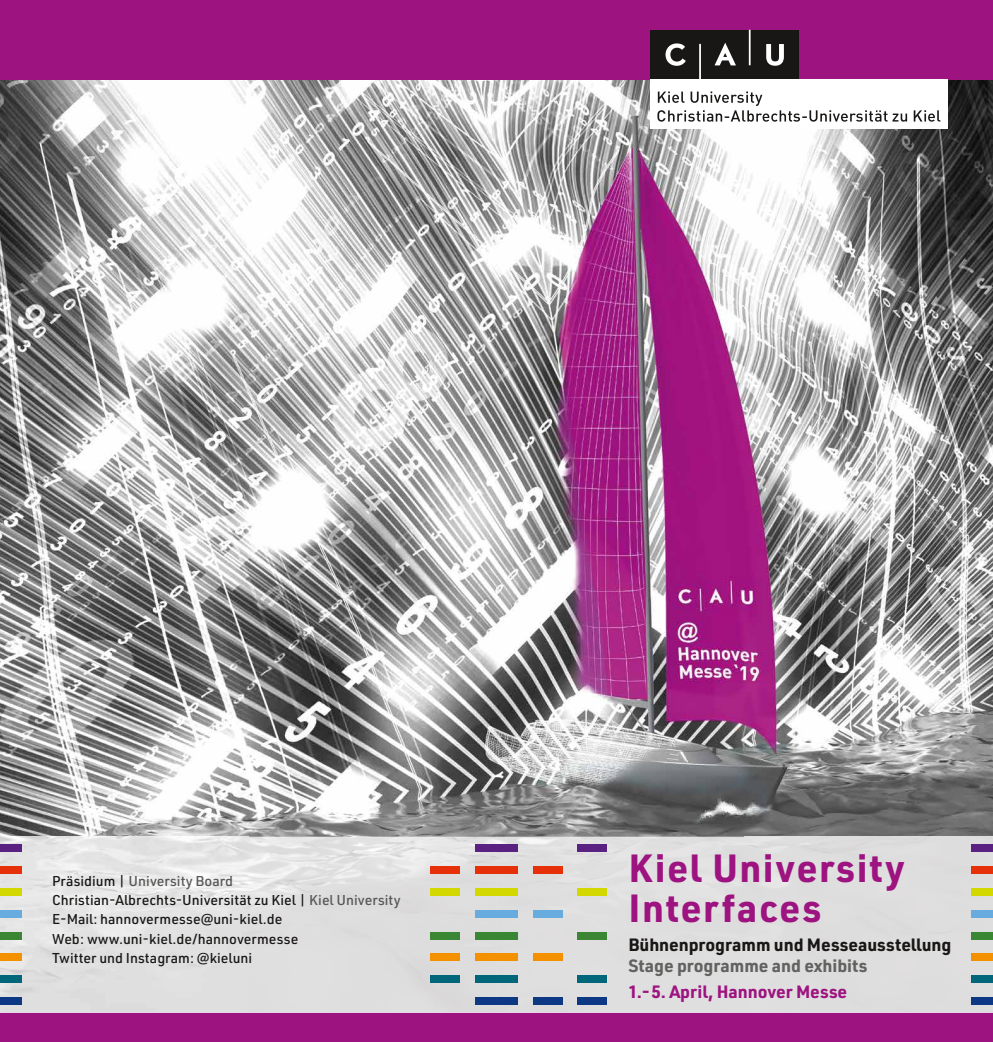
<style>
.page{position:relative;width:993px;height:1042px;background:#fff}
.page>*{position:absolute;margin:0;border:0;box-sizing:border-box;transform-origin:0 0}
.t1{font:700 38.5px/40.2px "URWDIN";letter-spacing:.035em;color:#9d1380}
.t2{font:700 17.5px "URWDIN";letter-spacing:-.005em;color:#181716}
.t3{font:700 17.5px "URWDIN";letter-spacing:-.005em;color:#626261}
.t4{font:700 17.5px "URWDIN";letter-spacing:-.005em;color:#9d1380}
.t5{font:500 14px/19.2px "URWDIN";color:#181716}
.s1{color:#565655}
</style>
<div class="page">
<img style="left:0;top:79px;width:992px;height:933px">
<div style="left:0;top:0;width:512px;height:79px;background:#9d1380"></div>
<div style="left:0;top:1012px;width:521px;height:30px;background:#9d1380"></div>
<div style="left:496px;top:0;width:496px;height:79px;background:#9d1380"></div>
<div style="left:496px;top:1012px;width:496px;height:30px;background:#9d1380"></div>
<div style="left:650px;top:30px;width:149px;height:49px;background:#181716"></div>
<svg style="left:665px;top:43px;width:20px;height:23px"></svg>
<svg style="left:714px;top:43px;width:21px;height:22px"></svg>
<svg style="left:766px;top:44px;width:17px;height:22px"></svg>
<hr style="left:699px;top:44px;width:1px;height:35px;background:#fff">
<hr style="left:748px;top:30px;width:2px;height:35px;background:#fff">
<div style="left:650px;top:79px;width:297px;height:50px;background:#fff"></div>
<svg style="left:657px;top:91px;width:283px;height:31px"></svg>
<hr style="left:0;top:1012px;width:496px;height:1px;background:#e8d5ea">
<hr style="left:496px;top:1012px;width:496px;height:1px;background:#e8d5ea">
<div style="left:0;top:844px;width:22px;height:7px;background:#5b2182"></div>
<div style="left:0;top:866px;width:22px;height:7px;background:#e63009"></div>
<div style="left:0;top:888px;width:22px;height:7px;background:#d3d800"></div>
<div style="left:0;top:910px;width:22px;height:7px;background:#68acdf"></div>
<div style="left:0;top:932px;width:22px;height:7px;background:#3b8635"></div>
<div style="left:0;top:954px;width:22px;height:7px;background:#f39100"></div>
<div style="left:0;top:976px;width:22px;height:7px;background:#00677b"></div>
<div style="left:0;top:997px;width:22px;height:8px;background:#0d3884"></div>
<div style="left:970px;top:844px;width:22px;height:7px;background:#5b2182"></div>
<div style="left:970px;top:866px;width:22px;height:7px;background:#e63009"></div>
<div style="left:970px;top:888px;width:22px;height:7px;background:#d3d800"></div>
<div style="left:970px;top:910px;width:22px;height:7px;background:#68acdf"></div>
<div style="left:970px;top:932px;width:22px;height:7px;background:#3b8635"></div>
<div style="left:970px;top:954px;width:22px;height:7px;background:#f39100"></div>
<div style="left:970px;top:976px;width:22px;height:7px;background:#00677b"></div>
<div style="left:970px;top:997px;width:22px;height:8px;background:#0d3884"></div>
<div style="left:430px;top:866px;width:30px;height:7px;background:#e63009"></div>
<div style="left:430px;top:888px;width:30px;height:7px;background:#d3d800"></div>
<div style="left:430px;top:932px;width:30px;height:7px;background:#3b8635"></div>
<div style="left:430px;top:954px;width:30px;height:7px;background:#f39100"></div>
<div style="left:430px;top:976px;width:30px;height:7px;background:#00677b"></div>
<div style="left:576px;top:844px;width:30px;height:7px;background:#5b2182"></div>
<div style="left:576px;top:888px;width:30px;height:7px;background:#d3d800"></div>
<div style="left:576px;top:932px;width:30px;height:7px;background:#3b8635"></div>
<div style="left:576px;top:976px;width:30px;height:7px;background:#00677b"></div>
<div style="left:576px;top:997px;width:30px;height:8px;background:#0d3884"></div>
<div style="left:533px;top:866px;width:29px;height:7px;background:#e63009"></div>
<div style="left:533px;top:910px;width:29px;height:7px;background:#68acdf"></div>
<div style="left:533px;top:954px;width:29px;height:7px;background:#f39100"></div>
<div style="left:533px;top:997px;width:29px;height:8px;background:#0d3884"></div>
<div style="left:496px;top:844px;width:22px;height:7px;background:#5b2182"></div>
<div style="left:474px;top:844px;width:22px;height:7px;background:#5b2182"></div>
<div style="left:496px;top:866px;width:22px;height:7px;background:#e63009"></div>
<div style="left:474px;top:866px;width:22px;height:7px;background:#e63009"></div>
<div style="left:496px;top:888px;width:22px;height:7px;background:#d3d800"></div>
<div style="left:474px;top:888px;width:22px;height:7px;background:#d3d800"></div>
<div style="left:496px;top:910px;width:22px;height:7px;background:#68acdf"></div>
<div style="left:474px;top:910px;width:22px;height:7px;background:#68acdf"></div>
<div style="left:496px;top:932px;width:22px;height:7px;background:#3b8635"></div>
<div style="left:474px;top:932px;width:22px;height:7px;background:#3b8635"></div>
<div style="left:496px;top:954px;width:22px;height:7px;background:#f39100"></div>
<div style="left:474px;top:954px;width:22px;height:7px;background:#f39100"></div>
<div style="left:496px;top:976px;width:22px;height:7px;background:#00677b"></div>
<div style="left:474px;top:976px;width:22px;height:7px;background:#00677b"></div>
<div style="left:496px;top:997px;width:22px;height:8px;background:#0d3884"></div>
<div style="left:474px;top:997px;width:22px;height:8px;background:#0d3884"></div>
<p class="t5" style="left:52px;top:870px;width:350px">Präsidium | <span class="s1">University Board </span>Christian-Albrechts-Universität zu Kiel | <span class="s1">Kiel University </span>E-Mail: hannovermesse@uni-kiel.de<br>Web: www.uni-kiel.de/hannovermesse<br>Twitter und Instagram: @kieluni</p>
<h1 class="t1" style="left:628px;top:846px;width:278px">Kiel University<br>Interfaces</h1>
<p class="t2" style="left:628px;top:932px;width:324px">Bühnenprogramm und Messeausstellung</p>
<p class="t3" style="left:628px;top:953px;width:240px">Stage programme and exhibits</p>
<p class="t4" style="left:628px;top:979px;width:220px">1.-5. April, Hannover Messe</p>
</div>
